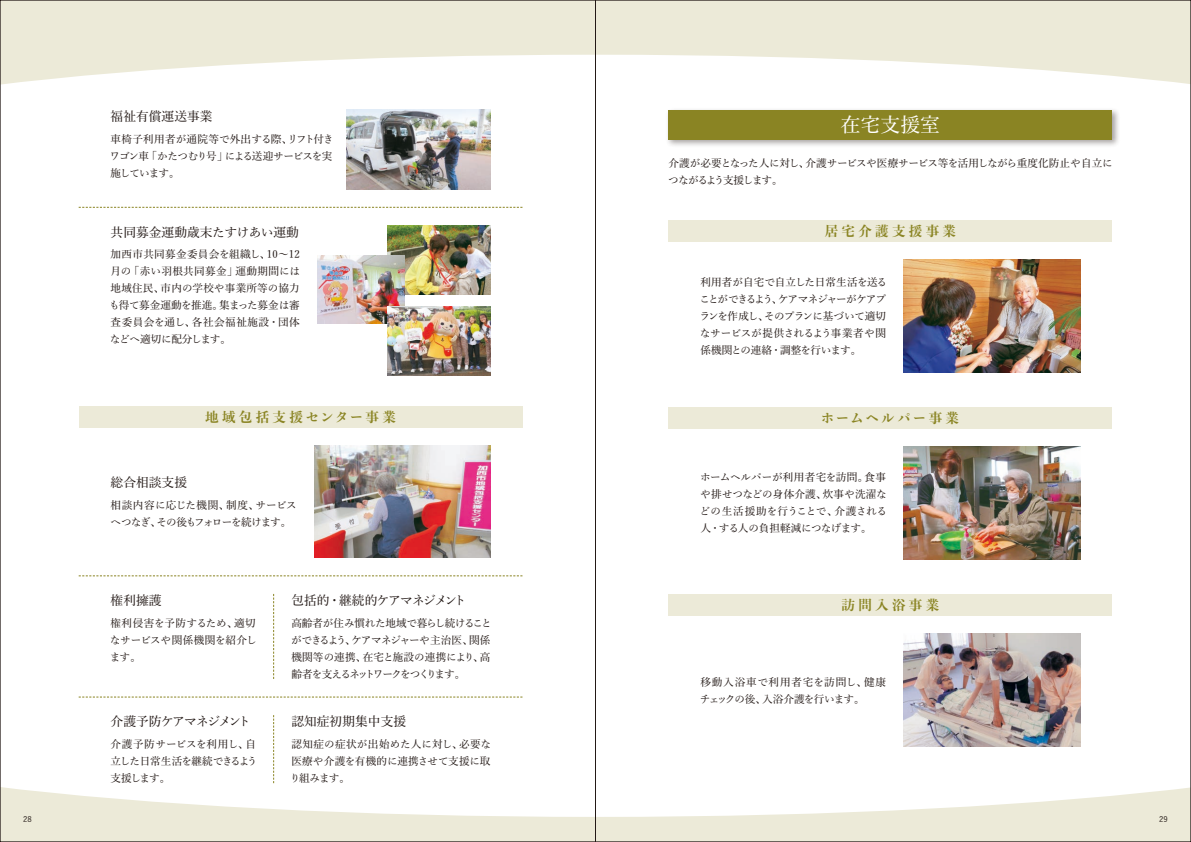
<style>
.page{position:relative;width:1191px;height:842px;background:#fff}
.page>*{position:absolute;margin:0;border:0;box-sizing:border-box;transform-origin:0 0}
.t1{font:500 19.8px "Yu Min Pr 6 N";color:#fff}
.t2{font:700 13.5px "Yu Min Std N";letter-spacing:.25em;color:#8a8423}
.t3{font:700 13.5px "Yu Min Std N";letter-spacing:.155em;color:#8a8423}
.t4{font:500 12.8px "Yu Min Pr 6 N";color:#231916}
.t5{font:500 12.8px "Yu Min Pr 6 N";letter-spacing:-.055em;color:#231916}
.t6{font:500 12.8px "Yu Min Pr 6 N";letter-spacing:-.06em;color:#231916}
.t7{font:500 10.6px/17px "Yu Min Pr 6 N";letter-spacing:-.025em;color:#231916;text-align:justify}
.t8{font:500 10.6px/17px "Yu Min Pr 6 N";letter-spacing:-.07em;color:#231916}
.t9{font:500 10.6px/17px "Yu Min Pr 6 N";letter-spacing:-.055em;color:#231916}
.t10{font:500 10.6px/17px "Yu Min Pr 6 N";letter-spacing:-.06em;color:#231916}
.t11{font:500 10.6px/17px "Yu Min Pr 6 N";letter-spacing:-.045em;color:#231916}
.t12{font:500 10.6px/17px "Yu Min Pr 6 N";color:#231916}
.t13{font:500 7.8px "Yu Go Pr 6 N";color:#231916}
</style>
<div class="page">
<div style="left:0;top:785px;width:1191px;height:57px;background:#ecead8"></div>
<svg style="left:2px;top:606px;width:1187px;height:211px"></svg>
<div style="left:0;top:0;width:1191px;height:87px;background:#ecead8"></div>
<svg style="left:2px;top:55px;width:1187px;height:211px"></svg>
<img style="left:387px;top:225px;width:103px;height:69px">
<div style="left:668px;top:407px;width:444px;height:22px;background:#ecead8"></div>
<div style="left:668px;top:595px;width:444px;height:21px;background:#ecead8"></div>
<div style="left:79px;top:406px;width:443px;height:21px;background:#ecead8"></div>
<div style="left:668px;top:220px;width:444px;height:22px;background:#ecead8"></div>
<img style="left:314px;top:445px;width:176px;height:113px">
<img style="left:904px;top:259px;width:176px;height:113px">
<img style="left:904px;top:446px;width:176px;height:113px">
<img style="left:904px;top:634px;width:176px;height:112px">
<img style="left:317px;top:255px;width:87px;height:69px">
<img style="left:347px;top:110px;width:143px;height:79px">
<div style="left:665px;top:107px;width:455px;height:41px;background:#231916;opacity:.4"></div>
<div style="left:668px;top:110px;width:444px;height:30px;background:#8a8423"></div>
<svg style="left:79px;top:207px;width:443px;height:1px"></svg>
<svg style="left:79px;top:575px;width:443px;height:1px"></svg>
<svg style="left:79px;top:697px;width:443px;height:1px"></svg>
<svg style="left:273px;top:594px;width:1px;height:85px"></svg>
<svg style="left:273px;top:715px;width:1px;height:68px"></svg>
<img style="left:387px;top:307px;width:103px;height:69px">
<hr style="left:595px;top:0;width:1px;height:842px;background:#231916">
<p class="t4" style="left:111px;top:104px;width:104px">福祉有償運送事業</p>
<p class="t8" style="left:110px;top:129px;width:226px">車椅子利用者が通院等で外出する際、リフト付きワゴン車「かたつむり号」による送迎サービスを実施しています。</p>
<p class="t4" style="left:111px;top:220px;width:190px">共同募金運動歳末たすけあい運動</p>
<p class="t7" style="left:109px;top:245px;width:192px">加西市共同募金委員会を組織し、10～12月の「赤い羽根共同募金」運動期間には地域住民、市内の学校や事業所等の協力も得て募金運動を推進。集まった募金は審査委員会を通し、各社会福祉施設・団体などへ適切に配分します。</p>
<p class="t2" style="left:205px;top:406px;width:192px">地域包括支援センター事業</p>
<p class="t4" style="left:111px;top:471px;width:78px">総合相談支援</p>
<p class="t10" style="left:110px;top:495px;width:188px">相談内容に応じた機関、制度、サービスへつなぎ、その後もフォローを続けます。</p>
<p class="t4" style="left:111px;top:589px;width:53px">権利擁護</p>
<p class="t7" style="left:110px;top:613px;width:148px">権利侵害を予防するため、適切なサービスや関係機関を紹介します。</p>
<p class="t6" style="left:111px;top:710px;width:142px">介護予防ケアマネジメント</p>
<p class="t11" style="left:111px;top:734px;width:148px">介護予防サービスを利用し、自立した日常生活を継続できるよう支援します。</p>
<p class="t5" style="left:291px;top:589px;width:177px">包括的・継続的ケアマネジメント</p>
<p class="t8" style="left:291px;top:613px;width:202px">高齢者が住み慣れた地域で暮らし続けることができるよう、ケアマネジャーや主治医、関係機関等の連携、在宅と施設の連携により、高齢者を支えるネットワークをつくります。</p>
<p class="t4" style="left:291px;top:710px;width:116px">認知症初期集中支援</p>
<p class="t7" style="left:290px;top:734px;width:203px">認知症の症状が出始めた人に対し、必要な医療や介護を有機的に連携させて支援に取り組みます。</p>
<h1 class="t1" style="left:840px;top:107px;width:101px">在宅支援室</h1>
<p class="t9" style="left:668px;top:153px;width:446px">介護が必要となった人に対し、介護サービスや医療サービス等を活用しながら重度化防止や自立につながるよう支援します。</p>
<p class="t2" style="left:824px;top:221px;width:133px">居宅介護支援事業</p>
<p class="t7" style="left:699px;top:272px;width:189px">利用者が自宅で自立した日常生活を送ることができるよう、ケアマネジャーがケアプランを作成し、そのプランに基づいて適切なサービスが提供されるよう事業者や関係機関との連絡・調整を行います。</p>
<p class="t3" style="left:820px;top:408px;width:140px">ホームヘルパー事業</p>
<p class="t7" style="left:699px;top:468px;width:189px">ホームヘルパーが利用者宅を訪問。食事や排せつなどの身体介護、炊事や洗濯などの生活援助を行うことで、介護される人・する人の負担軽減につなげます。</p>
<p class="t2" style="left:841px;top:595px;width:99px">訪問入浴事業</p>
<p class="t12" style="left:700px;top:672px;width:188px">移動入浴車で利用者宅を訪問し、健康チェックの後、入浴介護を行います。</p>
<p class="t13" style="left:23px;top:812px;width:10px">28</p>
<p class="t13" style="left:1159px;top:812px;width:10px">29</p>
</div>
